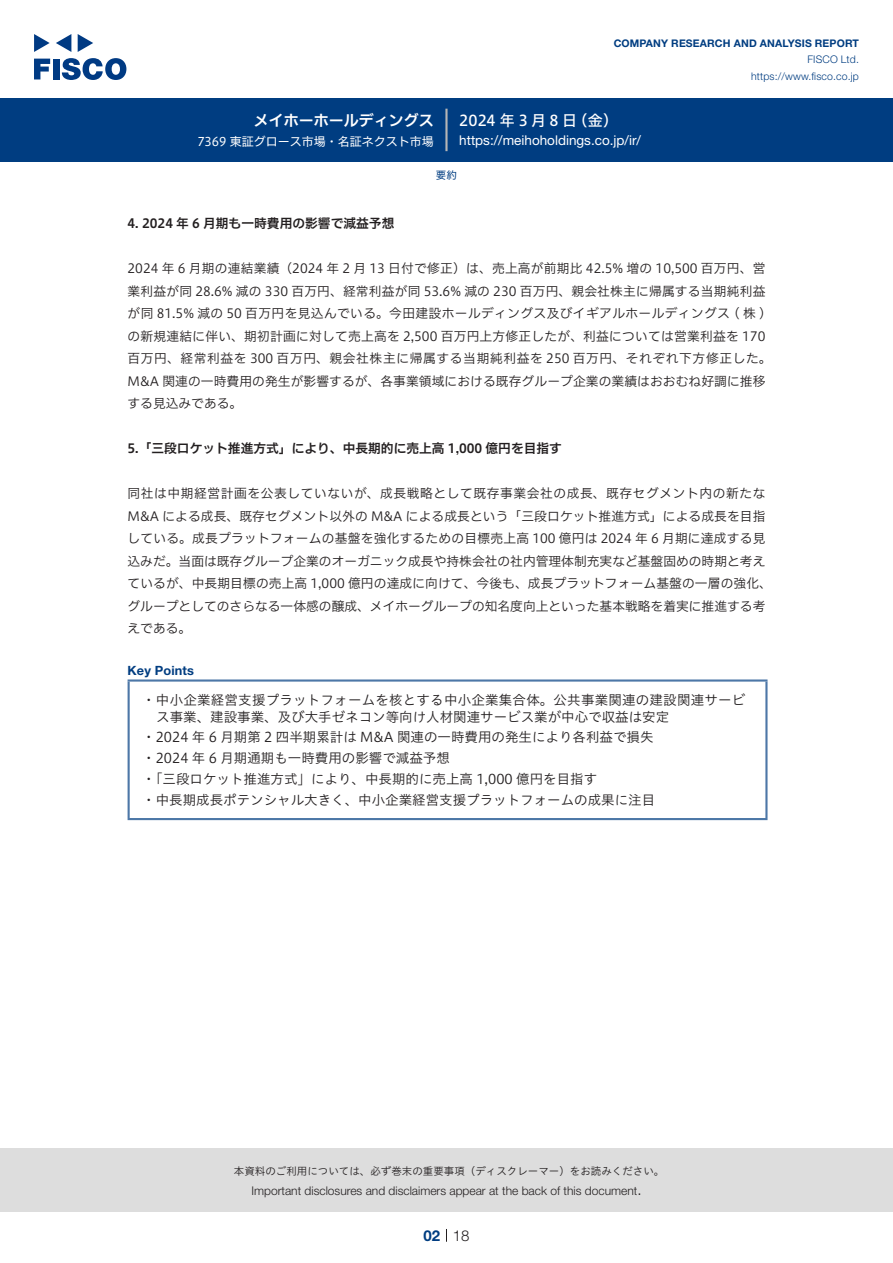
<style>
.page{position:relative;width:893px;height:1263px;background:#fff}
.page>*{position:absolute;margin:0;border:0;box-sizing:border-box;transform-origin:0 0}
.t1{font:15px "Hiragino UD Sans F Std N W5";letter-spacing:.22em;color:#fff}
.t2{font:15px "Hiragino UD Sans F Std N W6";color:#fff}
.t3{font:300 15px "Helvetica Neue LT Std";color:#231f20}
.t4{font:700 15px "Helvetica Neue LT Std";color:#003d81}
.Key_Points_中{font:13.5px/16.5px "Hiragino UD Sans Std W3";color:#231f20}
.t5{font:13.5px "Helvetica Neue LT Std";color:#fff}
.本文{font:12.75px/22.5px "Hiragino UD Sans F Std N W3";letter-spacing:.01em;color:#231f20}
.小タイトル{font:12.75px "Hiragino UD Sans F Std N W6";color:#231f20}
.Key_Points{font:700 12.75px "Helvetica Neue LT Std";letter-spacing:.015em;color:#003d81}
.t6{font:300 12px "Helvetica Neue LT Std";color:#231f20}
.t7{font:12px "Hiragino UD Sans F Std N W4";color:#fff}
.t8{font:10.5px "Hiragino UD Sans Std W3";color:#231f20}
.t9{font:700 10.5px "Helvetica Neue LT Std";letter-spacing:.015em;color:#003d81}
.t10{font:300 10.5px/16.5px "Helvetica Neue LT Std";letter-spacing:.015em;color:#003d81;text-align:right}
.ヘッダー{font:10.5px "Hiragino UD Sans F Std N W4";color:#003d81}
</style>
<div class="page">
<div style="left:0;top:1148px;width:893px;height:64px;background:#ddd"></div>
<svg style="left:34px;top:59px;width:16px;height:20px"></svg>
<div style="left:53px;top:59px;width:6px;height:20px;background:#003a83"></div>
<svg style="left:62px;top:58px;width:64px;height:22px"></svg>
<svg style="left:34px;top:34px;width:16px;height:18px"></svg>
<svg style="left:78px;top:34px;width:15px;height:18px"></svg>
<svg style="left:56px;top:34px;width:15px;height:18px"></svg>
<div style="left:0;top:98px;width:893px;height:64px;background:#003d81"></div>
<hr style="left:445px;top:109px;width:3px;height:42px;background:#b5b5b6">
<svg style="left:446px;top:1229px;width:1px;height:13px"></svg>
<hr style="left:128px;top:682px;width:2px;height:136px;background:#4d77a7">
<hr style="left:128px;top:679px;width:639px;height:3px;background:#4d77a7">
<hr style="left:765px;top:682px;width:2px;height:136px;background:#4d77a7">
<hr style="left:128px;top:818px;width:639px;height:2px;background:#4d77a7">
<p class="t2" style="left:254px;top:109px;width:182px">メイホーホールディングス</p>
<p class="t7" style="left:197px;top:132px;width:238px">7369 東証グロース市場・名証ネクスト市場</p>
<p class="t9" style="left:614px;top:37px;width:247px">COMPANY RESEARCH AND ANALYSIS REPORT</p>
<p class="t10" style="left:751px;top:51px;width:109px">FISCO Ltd. https://www.fisco.co j p.</p>
<p class="t1" style="left:459px;top:109px;width:119px">2024年3月8日</p>
<p class="t1" style="left:572px;top:109px;width:47px">（金(</p>
<p class="t5" style="left:459px;top:132px;width:183px">https://meihoholdings. c o j p. /i r/</p>
<p class="ヘッダー" style="left:436px;top:167px;width:22px">要約</p>
<p class="小タイトル" style="left:128px;top:214px;width:268px">4. 2024 年 6 月期も一時費用の影響で減益予想</p>
<p class="本文" style="left:128px;top:256px;width:646px">2024 年 6 月期の連結業績（2024 年 2 月 13 日付で修正）は、売上高が前期比 42.5% 増の 10,500 百万円、営業利益が同 28.6% 減の 330 百万円、経常利益が同 53.6% 減の 230 百万円、親会社株主に帰属する当期純利益が同 81.5% 減の 50 百万円を見込んでいる。今田建設ホールディングス及びイギアルホールディングス ( 株 (の新規連結に伴い、期初計画に対して売上高を 2,500 百万円上方修正したが、利益については営業利益を 170百万円、経常利益を 300 百万円、親会社株主に帰属する当期純利益を 250 百万円、それぞれ下方修正した。M&amp;A 関連の一時費用の発生が影響するが、各事業領域における既存グループ企業の業績はおおむね好調に推移する見込みである。</p>
<p class="小タイトル" style="left:128px;top:439px;width:436px">5.「三段ロケット推進方式」により、中長期的に売上高 1,000 億円を目指す</p>
<p class="本文" style="left:128px;top:481px;width:646px">同社は中期経営計画を公表していないが、成長戦略として既存事業会社の成長、既存セグメント内の新たなM&amp;A による成長、既存セグメント以外の M&amp;A による成長という「三段ロケット推進方式」による成長を目指している。成長プラットフォームの基盤を強化するための目標売上高 100 億円は 2024 年 6 月期に達成する見込みだ。当面は既存グループ企業のオーガニック成長や持株会社の社内管理体制充実など基盤固めの時期と考えているが、中長期目標の売上高 1,000 億円の達成に向けて、今後も、成長プラットフォーム基盤の一層の強化、グループとしてのさらなる一体感の醸成、メイホーグループの知名度向上といった基本戦略を着実に推進する考えである。</p>
<p class="Key_Points" style="left:128px;top:663px;width:68px">Key Points</p>
<p class="Key_Points_中" style="left:156px;top:691px;width:591px;text-indent:-14px">・中小企業経営支援プラットフォームを核とする中小企業集合体。公共事業関連の建設関連サービス事業、建設事業、及び大手ゼネコン等向け人材関連サービス業が中心で収益は安定</p>
<p class="Key_Points_中" style="left:142px;top:728px;width:513px">・2024 年 6 月期第 2 四半期累計は M&amp;A 関連の一時費用の発生により各利益で損失</p>
<p class="Key_Points_中" style="left:142px;top:749px;width:309px">・2024 年 6 月期通期も一時費用の影響で減益予想</p>
<p class="Key_Points_中" style="left:142px;top:770px;width:456px">・「三段ロケット推進方式」により、中長期的に売上高 1,000 億円を目指す</p>
<p class="Key_Points_中" style="left:142px;top:790px;width:515px">・中長期成長ポテンシャル大きく、中小企業経営支援プラットフォームの成果に注目</p>
<p class="t8" style="left:234px;top:1163px;width:432px">本資料のご利用については、必ず巻末の重要事項（ディスクレーマー）をお読みください。</p>
<p class="t3" style="left:637px;top:1180px;width:6px">.</p>
<p class="t6" style="left:251px;top:1183px;width:387px">Important disclosures and disclaimers appear at the back of this document</p>
<p class="t4" style="left:423px;top:1226px;width:18px">02</p>
<p class="t3" style="left:453px;top:1226px;width:18px">18</p>
</div>
